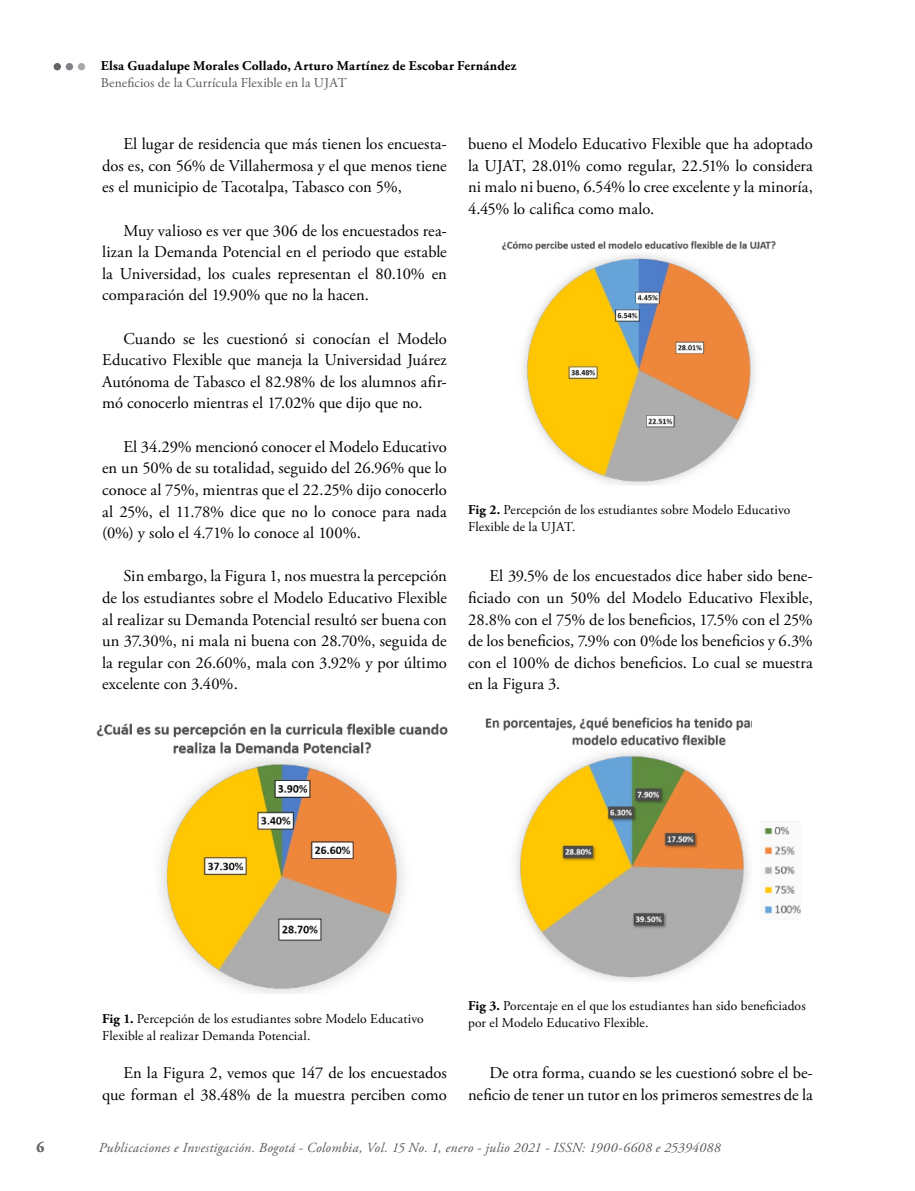
<style>
.page{position:relative;width:915px;height:1191px;background:#fff}
.page>*{position:absolute;margin:0;border:0;box-sizing:border-box;transform-origin:0 0}
.t1{font:16.5px/21.6px "Adobe Garamond Pro";letter-spacing:-.005em;color:#000;text-align:justify}
.t2{font:700 15px "Adobe Garamond Pro";color:#6d6e71}
.t3{font:italic 13.8px "Adobe Garamond Pro";letter-spacing:.02em;color:#58595b}
.t4{font:13.5px/16.5px "Adobe Garamond Pro";letter-spacing:.005em;color:#000}
.t5{font:700 13.5px "Adobe Garamond Pro";letter-spacing:.02em;color:#000}
.t6{font:13.5px "Adobe Garamond Pro";letter-spacing:.01em;color:#58595b}
.s1{font-weight:700}
</style>
<div class="page">
<div style="left:54px;top:63px;width:7px;height:7px;background:#636466;border-radius:50%"></div>
<div style="left:66px;top:63px;width:7px;height:7px;background:#808285;border-radius:50%"></div>
<div style="left:78px;top:63px;width:7px;height:7px;background:#a7a9ac;border-radius:50%"></div>
<img style="left:96px;top:723px;width:352px;height:271px">
<img style="left:502px;top:241px;width:274px;height:244px">
<img style="left:485px;top:717px;width:266px;height:264px">
<img style="left:761px;top:821px;width:39px;height:93px">
<p class="t5" style="left:101px;top:58px;width:417px">Elsa Guadalupe Morales Collado, Arturo Martínez de Escobar Fernández</p>
<p class="t6" style="left:101px;top:75px;width:247px">Beneficios de la Currícula Flexible en la UJAT</p>
<p class="t1" style="left:102px;top:134px;width:346px;text-indent:21px">El lugar de residencia que más tienen los encuesta&shy;dos es, con 56% de Villahermosa y el que menos tiene es el municipio de Tacotalpa, Tabasco con 5%,</p>
<p class="t1" style="left:102px;top:220px;width:346px;text-indent:21px">Muy valioso es ver que 306 de los encuestados rea&shy;lizan la Demanda Potencial en el periodo que estable la Universidad, los cuales representan el 80.10% en comparación del 19.90% que no la hacen.</p>
<p class="t1" style="left:102px;top:328px;width:346px;text-indent:21px">Cuando se les cuestionó si conocían el Modelo Educativo Flexible que maneja la Universidad Juárez Autónoma de Tabasco el 82.98% de los alumnos afir&shy;mó conocerlo mientras el 17.02% que dijo que no.</p>
<p class="t1" style="left:102px;top:436px;width:346px;text-indent:21px">El 34.29% mencionó conocer el Modelo Educativo en un 50% de su totalidad, seguido del 26.96% que lo conoce al 75%, mientras que el 22.25% dijo conocerlo al 25%, el 11.78% dice que no lo conoce para nada (0%) y solo el 4.71% lo conoce al 100%.</p>
<p class="t1" style="left:102px;top:566px;width:346px;text-indent:21px">Sin embargo, la Figura 1, nos muestra la percepción de los estudiantes sobre el Modelo Educativo Flexible al realizar su Demanda Potencial resultó ser buena con un 37.30%, ni mala ni buena con 28.70%, seguida de la regular con 26.60%, mala con 3.92% y por último excelente con 3.40%.</p>
<p class="t1" style="left:468px;top:134px;width:346px">bueno el Modelo Educativo Flexible que ha adoptado la UJAT, 28.01% como regular, 22.51% lo considera ni malo ni bueno, 6.54% lo cree excelente y la minoría, 4.45% lo califica como malo.</p>
<p class="t4" style="left:468px;top:502px;width:324px"><span class="s1">Fig 2.</span> Percepción de los estudiantes sobre Modelo Educativo<br>Flexible de la UJAT.</p>
<p class="t1" style="left:468px;top:566px;width:346px;text-indent:21px">El 39.5% de los encuestados dice haber sido bene&shy;ficiado con un 50% del Modelo Educativo Flexible, 28.8% con el 75% de los beneficios, 17.5% con el 25% de los beneficios, 7.9% con 0%de los beneficios y 6.3% con el 100% de dichos beneficios. Lo cual se muestra en la Figura 3.</p>
<p class="t4" style="left:102px;top:1011px;width:323px"><span class="s1">Fig 1.</span> Percepción de los estudiantes sobre Modelo Educativo<br>Flexible al realizar Demanda Potencial.</p>
<p class="t1" style="left:102px;top:1063px;width:346px;text-align:right">En la Figura 2, vemos que 147 de los encuestados que forman el 38.48% de la muestra perciben como</p>
<p class="t4" style="left:468px;top:998px;width:339px"><span class="s1">Fig 3.</span> Porcentaje en el que los estudiantes han sido beneficiados por el Modelo Educativo Flexible.</p>
<p class="t1" style="left:468px;top:1063px;width:346px;text-align:right">De otra forma, cuando se les cuestionó sobre el be&shy;neficio de tener un tutor en los primeros semestres de la</p>
<p class="t2" style="left:36px;top:1138px;width:9px">6</p>
<p class="t3" style="left:99px;top:1139px;width:623px">Publicaciones e Investigación. Bogotá - Colombia, Vol. 15 No. 1, enero - julio 2021 - ISSN: 1900-6608 e 25394088</p>
</div>
